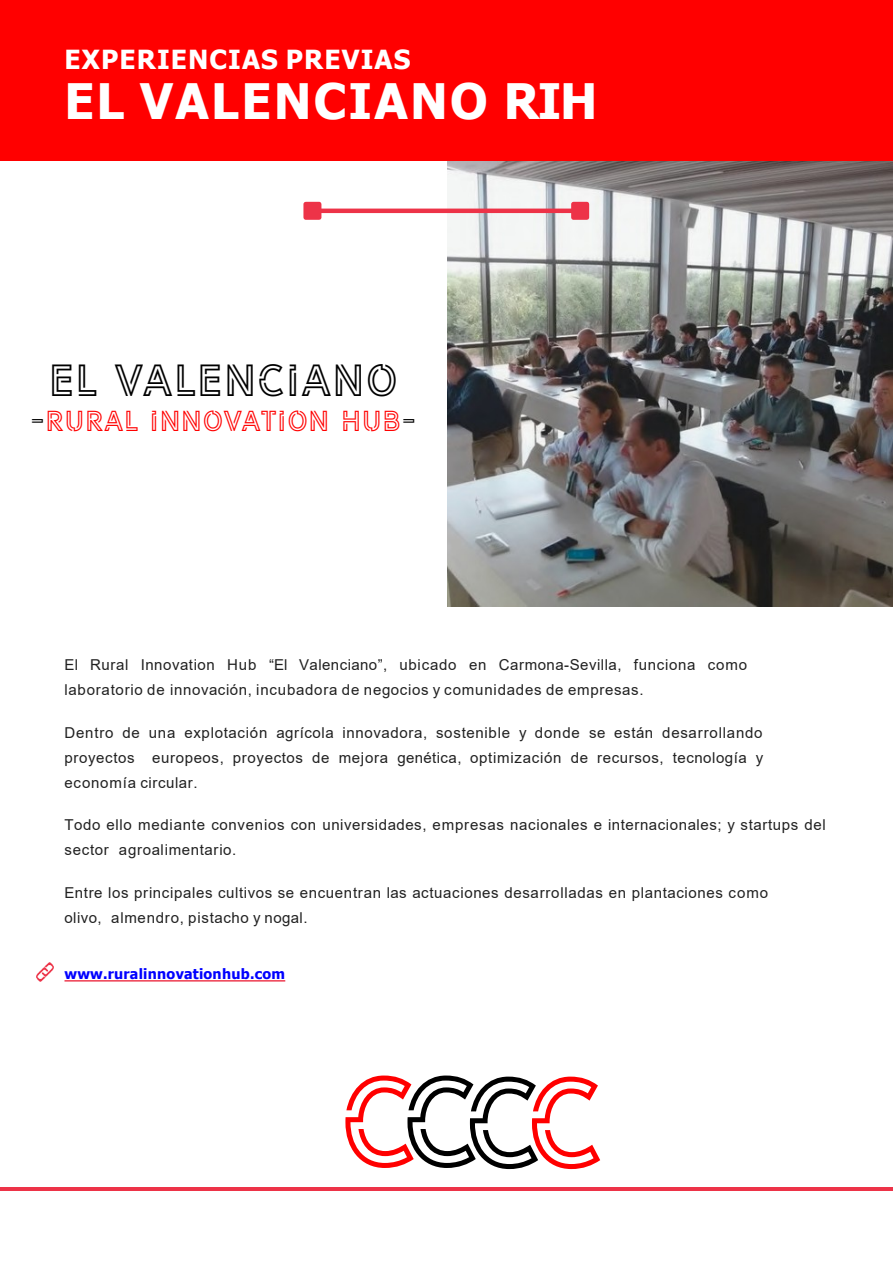
<style>
.page{position:relative;width:893px;height:1264px;background:#fff}
.page>*{position:absolute;margin:0;border:0;box-sizing:border-box;transform-origin:0 0}
.t1{font:120px "LIBRARY3 AM";color:#f00}
.t2{font:120px "LIBRARY3 AM";color:#000}
.t3{font:700 48.75px "Tahoma";letter-spacing:.045em;color:#fff}
.t4{font:42px "LIBRARY3 AM";color:#000}
.t5{font:27px "LIBRARY3 AM";color:#f00}
.t6{font:700 26.25px "Tahoma";letter-spacing:.045em;color:#fff}
.t7{font:15px/24.9px "Arial";letter-spacing:.045em;color:#212121}
.t8{font:700 14.25px "Tahoma";letter-spacing:.02em;color:#00f}
.s1{color:#000}
.s2{color:#f00}
</style>
<div class="page">
<img style="left:446px;top:160px;width:446px;height:446px">
<hr style="left:320px;top:209px;width:252px;height:4px;background:#ed3348">
<div style="left:306px;top:204px;width:13px;height:14px;background:#ed3348"></div>
<div style="left:303px;top:202px;width:18px;height:18px;border:4px solid #ed3348"></div>
<div style="left:573px;top:204px;width:14px;height:14px;background:#ed3348"></div>
<div style="left:571px;top:202px;width:18px;height:18px;border:4px solid #ed3348"></div>
<hr style="left:0;top:1187px;width:892px;height:3px;background:#ed3348">
<img style="left:37px;top:963px;width:17px;height:19px">
<div style="left:0;top:0;width:893px;height:160px;background:#f00"></div>
<svg style="left:64px;top:980px;width:221px;height:1px"></svg>
<p class="t6" style="left:64px;top:41px;width:347px">EXPERIENCIAS PREVIAS</p>
<p class="t3" style="left:64px;top:67px;width:534px">EL VALENCIANO RIH</p>
<p class="t4" style="left:48px;top:354px;width:352px">EL VALENCIANO</p>
<p class="t5" style="left:30px;top:404px;width:387px"><span class="s1">-</span>RURAL INNOVATION HUB<span class="s1">-</span></p>
<p class="t7" style="left:64px;top:652px;width:684px">El Rural Innovation Hub “El Valenciano”, ubicado en Carmona-Sevilla, funciona como laboratorio de innovación, incubadora de negocios y comunidades de empresas.</p>
<p class="t7" style="left:64px;top:720px;width:700px;text-align:justify">Dentro de una explotación agrícola innovadora, sostenible y donde se están desarrollando proyectos europeos, proyectos de mejora genética, optimización de recursos, tecnología y economía circular.</p>
<p class="t7" style="left:64px;top:812px;width:762px">Todo ello mediante convenios con universidades, empresas nacionales e internacionales; y startups del sector agroalimentario.</p>
<p class="t7" style="left:64px;top:880px;width:705px">Entre los principales cultivos se encuentran las actuaciones desarrolladas en plantaciones como olivo, almendro, pistacho y nogal.</p>
<p class="t8" style="left:64px;top:964px;width:222px">www.ruralinnovationhub.com</p>
<p class="t1" style="left:338px;top:1047px;width:206px">C <span class="s1">C</span></p>
<p class="t2" style="left:400px;top:1047px;width:206px">C <span class="s2">C</span></p>
</div>
